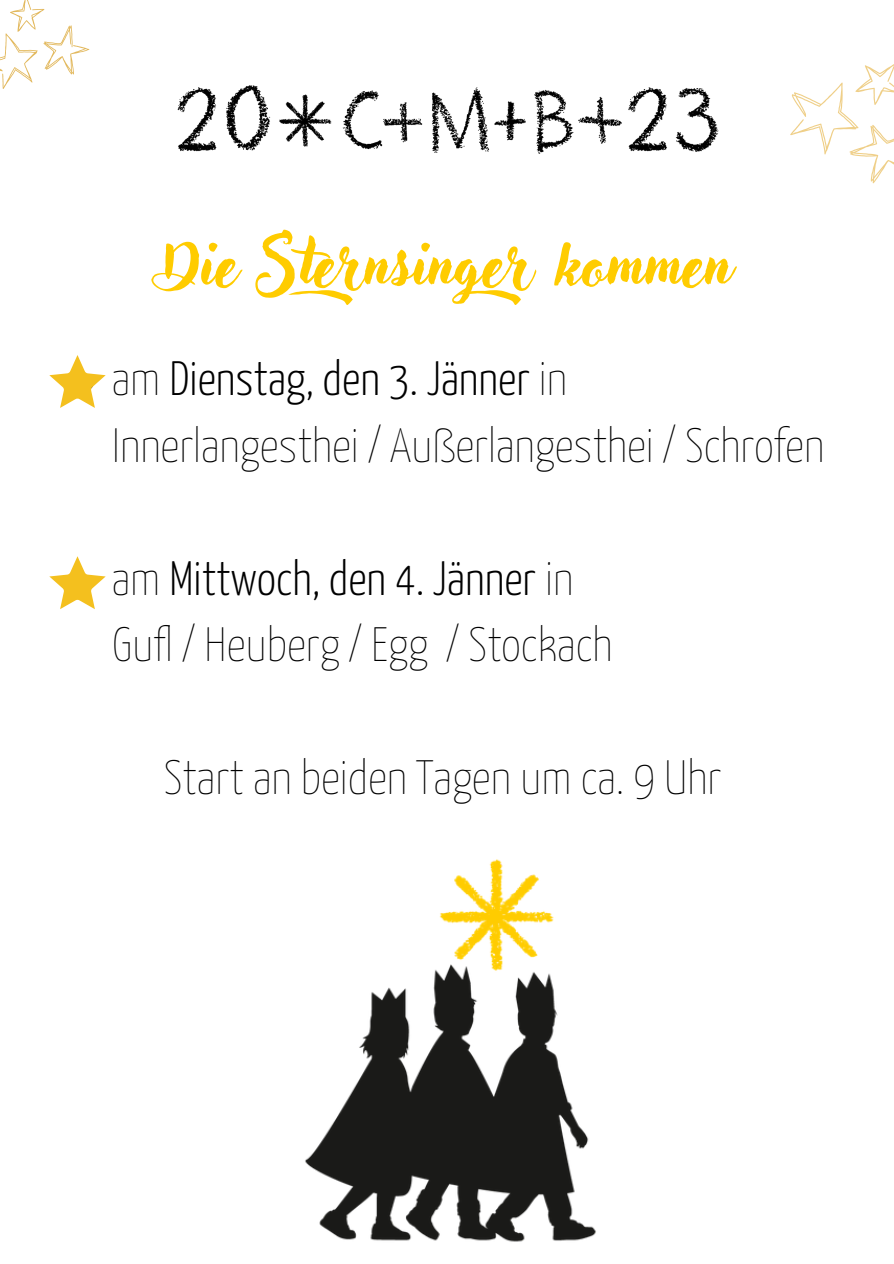
<style>
.page{position:relative;width:894px;height:1264px;background:#fff}
.page>*{position:absolute;margin:0;border:0;box-sizing:border-box;transform-origin:0 0}
.t1{font:63px "Adlery Pro Swash";color:#fc0}
.t2{font:200 48px "Yanone Kaffeesatz";color:#000}
.t3{font:300 48px "Yanone Kaffeesatz";color:#000}
.s1{font-weight:200}
</style>
<div class="page">
<svg style="left:49px;top:355px;width:57px;height:53px"></svg>
<svg style="left:49px;top:556px;width:57px;height:53px"></svg>
<svg style="left:790px;top:64px;width:103px;height:120px"></svg>
<svg style="left:0;top:0;width:89px;height:89px"></svg>
<img style="left:305px;top:859px;width:291px;height:383px">
<img style="left:177px;top:85px;width:542px;height:69px">
<h1 class="t1" style="left:163px;top:234px;width:570px">Die Sternsingerkommen</h1>
<p class="t3" style="left:112px;top:360px;width:456px"><span class="s1">am</span> Dienstag, den 3. Jänner <span class="s1">in</span></p>
<p class="t2" style="left:112px;top:426px;width:713px">Innerlangesthei / Außerlangesthei / Schrofen</p>
<p class="t3" style="left:112px;top:559px;width:463px"><span class="s1">am</span> Mittwoch, den 4. Jänner <span class="s1">in</span></p>
<p class="t2" style="left:112px;top:625px;width:501px">Gufl / Heuberg / Egg / Stockach</p>
<p class="t2" style="left:164px;top:758px;width:559px">Start an beiden Tagen um ca. 9 Uhr</p>
</div>
